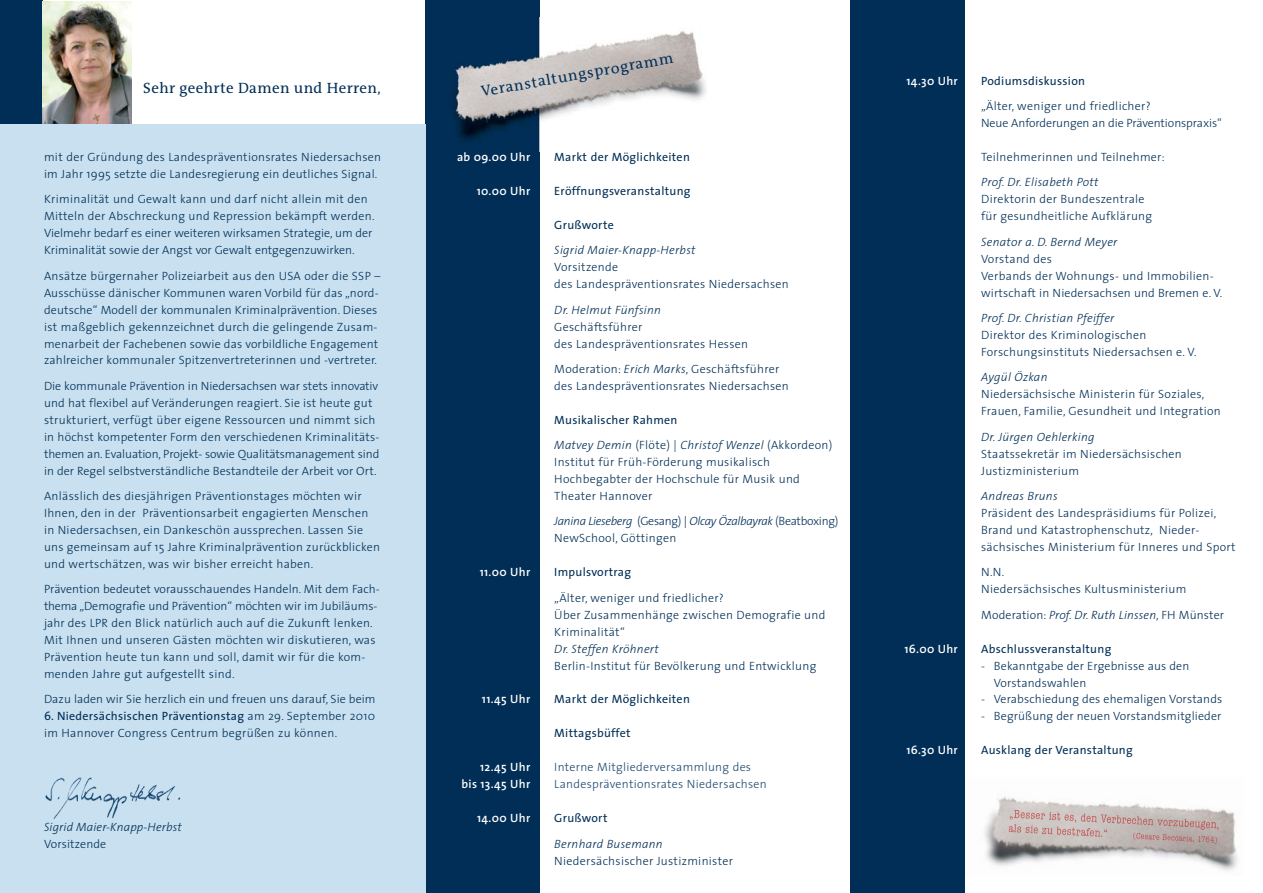
<style>
.page{position:relative;width:1263px;height:893px;background:#fff}
.page>*{position:absolute;margin:0;border:0;box-sizing:border-box;transform-origin:0 0}
.t1{font:15px "Thesis Antiqua";letter-spacing:.025em;color:#002e56}
.t2{font:300 12px/17px "The Sans";letter-spacing:.025em;color:#002e56}
.t3{font:300 12px/17px "The Sans";letter-spacing:.005em;color:#002e56}
.t4{font:italic 300 12px/25.3px "The Sans";letter-spacing:.025em;color:#002e56}
.t5{font:300 12px/17px "The Sans";color:#002e56}
.t6{font:12px "The Sans";letter-spacing:.025em;color:#002e56}
.t7{font:600 12px/17px "The Sans";letter-spacing:.025em;color:#fff;text-align:right}
.t8{font:300 12px/17px "The Sans";letter-spacing:-.005em;color:#002e56}
.t9{font:300 12px/17px "The Sans";letter-spacing:.025em;color:#1c486f}
.s1{font-weight:400}
.s2{font-style:italic}
.s3{font-weight:400;font-style:normal}
.s4{font-style:normal}
</style>
<div class="page">
<img style="left:984px;top:797px;width:254px;height:74px">
<img style="left:1009px;top:810px;width:31px;height:10px">
<img style="left:1009px;top:824px;width:23px;height:9px">
<img style="left:1133px;top:832px;width:22px;height:8px">
<div style="left:0;top:0;width:43px;height:125px;background:#002e56"></div>
<img style="left:43px;top:1px;width:89px;height:123px">
<div style="left:425px;top:0;width:115px;height:893px;background:#002e56"></div>
<img style="left:425px;top:17px;width:281px;height:135px">
<div style="left:0;top:124px;width:425px;height:769px;background:#c8e0ef"></div>
<div style="left:850px;top:0;width:115px;height:892px;background:#002e56"></div>
<img style="left:45px;top:777px;width:135px;height:42px">
<p class="t1" style="left:143px;top:82px;width:239px">Sehr geehrte Damen und Herren,</p>
<p class="t2" style="left:44px;top:150px;width:339px">mit der Gründung des Landespräventionsrates Niedersachsen im Jahr 1995 setzte die Landesregierung ein deutliches Signal.</p>
<p class="t5" style="left:44px;top:192px;width:332px">Kriminalität und Gewalt kann und darf nicht allein mit den Mitteln der Abschreckung und Repression bekämpft werden.<br>Vielmehr bedarf es einer weiteren wirksamen Strategie, um der Kriminalität sowie der Angst vor Gewalt entgegenzuwirken.</p>
<p class="t2" style="left:44px;top:268px;width:338px">Ansätze bürgernaher Polizeiarbeit aus den USA oder die SSP – Ausschüsse dänischer Kommunen waren Vorbild für das „nord&shy;deutsche“ Modell der kommunalen Kriminalprävention. Dieses ist maßgeblich gekennzeichnet durch die gelingende Zusam - menarbeit der Fachebenen sowie das vorbildliche Engage ment zahlreicher kommunaler Spitzenvertreterinnen und -vertreter.</p>
<p class="t3" style="left:44px;top:379px;width:337px">Die kommunale Prävention in Niedersachsen war stets innovativ und hat flexibel auf Veränderungen reagiert. Sie ist heute gut strukturiert, verfügt über eigene Ressourcen und nimmt sich in höchst kompetenter Form den verschiedenen Krimi nalitäts - themen an. Evaluation, Projekt- sowie Qualitätsmanage ment sind in der Regel selbstverständliche Bestandteile der Arbeit vor Ort.</p>
<p class="t2" style="left:44px;top:489px;width:337px">Anlässlich des diesjährigen Präventionstages möchten wir Ihnen, den in der Präventionsarbeit engagierten Menschen in Niedersachsen, ein Dankeschön aussprechen. Lassen Sie uns gemeinsam auf 15 Jahre Kriminalprävention zurückblicken und wertschätzen, was wir bisher erreicht haben.</p>
<p class="t2" style="left:44px;top:582px;width:337px">Prävention bedeutet vorausschauendes Handeln. Mit dem Fach - thema „Demografie und Prävention“ möchten wir im Jubiläums - jahr des LPR den Blick natürlich auch auf die Zukunft lenken.<br>Mit Ihnen und unseren Gästen möchten wir diskutieren, was Prävention heute tun kann und soll, damit wir für die kom&shy;menden Jahre gut aufgestellt sind.</p>
<p class="t3" style="left:44px;top:692px;width:333px">Dazu laden wir Sie herzlich ein und freuen uns darauf, Sie beim</p>
<p class="t2" style="left:44px;top:709px;width:333px"><span class="s1">6. Niedersächsischen Präventionstag</span> am 29. September 2010 im Hannover Congress Centrum begrüßen zu können.</p>
<p class="t4" style="left:44px;top:815px;width:139px">Sigrid Maier-Knapp-Herbst</p>
<p class="t2" style="left:44px;top:836px;width:64px">Vorsitzende</p>
<p class="t1" style="left:480px;top:86px;width:196px;rotate:-10deg">Veranstaltungsprogramm</p>
<p class="t7" style="left:457px;top:150px;width:75px">ab 09.00 Uhr</p>
<p class="t7" style="left:477px;top:184px;width:55px">10.00 Uhr</p>
<p class="t7" style="left:480px;top:565px;width:52px">11.00 Uhr</p>
<p class="t7" style="left:482px;top:692px;width:50px">11.45 Uhr</p>
<p class="t7" style="left:462px;top:760px;width:70px">12.45 Uhr<br>bis 13.45 Uhr</p>
<p class="t7" style="left:477px;top:811px;width:55px">14.00 Uhr</p>
<p class="t6" style="left:554px;top:152px;width:137px">Markt der Möglichkeiten</p>
<p class="t6" style="left:554px;top:186px;width:138px">Eröffnungsveranstaltung</p>
<p class="t6" style="left:554px;top:220px;width:61px">Grußworte</p>
<p class="t4" style="left:554px;top:239px;width:143px">Sigrid Maier-Knapp-Herbst</p>
<p class="t2" style="left:554px;top:260px;width:236px">Vorsitzende<br>des Landespräventionsrates Niedersachsen</p>
<p class="t4" style="left:554px;top:298px;width:108px">Dr. Helmut Fünfsinn</p>
<p class="t2" style="left:554px;top:319px;width:195px">Geschäftsführer<br>des Landespräventionsrates Hessen</p>
<p class="t2" style="left:554px;top:362px;width:236px">Moderation: <span class="s2">Erich Marks</span>, Geschäftsführer des Landespräventionsrates Niedersachsen</p>
<p class="t4" style="left:554px;top:408px;width:280px"><span class="s3">Musikalischer Rahmen<br></span>Matvey Demin <span class="s4">(Flöte) |</span> Christof Wenzel <span class="s4">(Akkordeon)</span></p>
<p class="t2" style="left:554px;top:455px;width:247px">Institut für Früh-Förderung musikalisch<br>Hochbegabter der Hochschule für Musik und<br>Theater Hannover</p>
<p class="t2" style="left:554px;top:514px;width:285px"><span class="s2">Janina Lieseberg</span> (Gesang) | <span class="s2">Olcay Özalbayrak</span> (Beatboxing)<br>NewSchool, Göttingen</p>
<p class="t6" style="left:554px;top:568px;width:78px">Impulsvortrag</p>
<p class="t2" style="left:554px;top:590px;width:273px">„Älter, weniger und friedlicher?<br>Über Zusammenhänge zwischen Demografie und<br>Kriminalität“</p>
<p class="t4" style="left:554px;top:637px;width:106px">Dr. Steffen Kröhnert</p>
<p class="t2" style="left:554px;top:658px;width:264px">Berlin-Institut für Bevölkerung und Entwicklung</p>
<p class="t6" style="left:554px;top:695px;width:137px">Markt der Möglichkeiten</p>
<p class="t6" style="left:554px;top:729px;width:78px">Mittagsbüffet</p>
<p class="t9" style="left:554px;top:760px;width:214px">Interne Mitgliederversammlung des<br>Landespräventionsrates Niedersachsen</p>
<p class="t6" style="left:554px;top:813px;width:55px">Grußwort</p>
<p class="t4" style="left:554px;top:832px;width:110px">Bernhard Busemann</p>
<p class="t2" style="left:554px;top:853px;width:180px">Niedersächsischer Justizminister</p>
<p class="t7" style="left:906px;top:73px;width:53px">14.30 Uhr</p>
<p class="t7" style="left:904px;top:641px;width:55px">16.00 Uhr</p>
<p class="t7" style="left:906px;top:743px;width:53px">16.30 Uhr</p>
<p class="t6" style="left:981px;top:76px;width:105px">Podiumsdiskussion</p>
<p class="t8" style="left:981px;top:99px;width:242px">„Älter, weniger und friedlicher?<br>Neue Anforderungen an die Präventionspraxis“</p>
<p class="t2" style="left:981px;top:150px;width:185px">Teilnehmerinnen und Teilnehmer:</p>
<p class="t4" style="left:981px;top:171px;width:119px">Prof. Dr. Elisabeth Pott</p>
<p class="t2" style="left:981px;top:192px;width:173px">Direktorin der Bundeszentrale für gesundheitliche Aufklärung</p>
<p class="t4" style="left:981px;top:230px;width:138px">Senator a. D. Bernd Meyer</p>
<p class="t2" style="left:981px;top:251px;width:243px">Vorstand des<br>Verbands der Wohnungs- und Immobilien&shy;wirtschaft in Niedersachsen und Bremen e. V.</p>
<p class="t4" style="left:981px;top:307px;width:135px">Prof. Dr. Christian Pfeiffer</p>
<p class="t2" style="left:981px;top:328px;width:217px">Direktor des Kriminologischen<br>Forschungsinstituts Niedersachsen e. V.</p>
<p class="t4" style="left:981px;top:366px;width:68px">Aygül Özkan</p>
<p class="t2" style="left:981px;top:387px;width:241px">Niedersächsische Ministerin für Soziales,<br>Frauen, Familie, Gesundheit und Integration</p>
<p class="t4" style="left:981px;top:425px;width:115px">Dr. Jürgen Oehlerking</p>
<p class="t2" style="left:981px;top:446px;width:202px">Staatssekretär im Niedersächsischen<br>Justizministerium</p>
<p class="t4" style="left:981px;top:485px;width:78px">Andreas Bruns</p>
<p class="t2" style="left:981px;top:506px;width:256px">Präsident des Landespräsidiums für Polizei,<br>Brand und Katastrophenschutz, Nieder - sächsisches Ministerium für Inneres und Sport</p>
<p class="t2" style="left:981px;top:565px;width:207px">N.N.<br>Niedersächsisches Kultusministerium</p>
<p class="t2" style="left:981px;top:607px;width:245px">Moderation: <span class="s2">Prof. Dr. Ruth Linssen</span>, FH Münster</p>
<p class="t6" style="left:981px;top:644px;width:132px">Abschlussveranstaltung</p>
<p class="t2" style="left:994px;top:658px;width:197px;text-indent:-13px">- Bekanntgabe der Ergebnisse aus den<br>Vorstandswahlen</p>
<p class="t2" style="left:981px;top:692px;width:243px">- Verabschiedung des ehemaligen Vorstands</p>
<p class="t2" style="left:981px;top:709px;width:242px">- Begrüßung der neuen Vorstandsmitglieder</p>
<p class="t6" style="left:981px;top:746px;width:153px">Ausklang der Veranstaltung</p>
</div>
